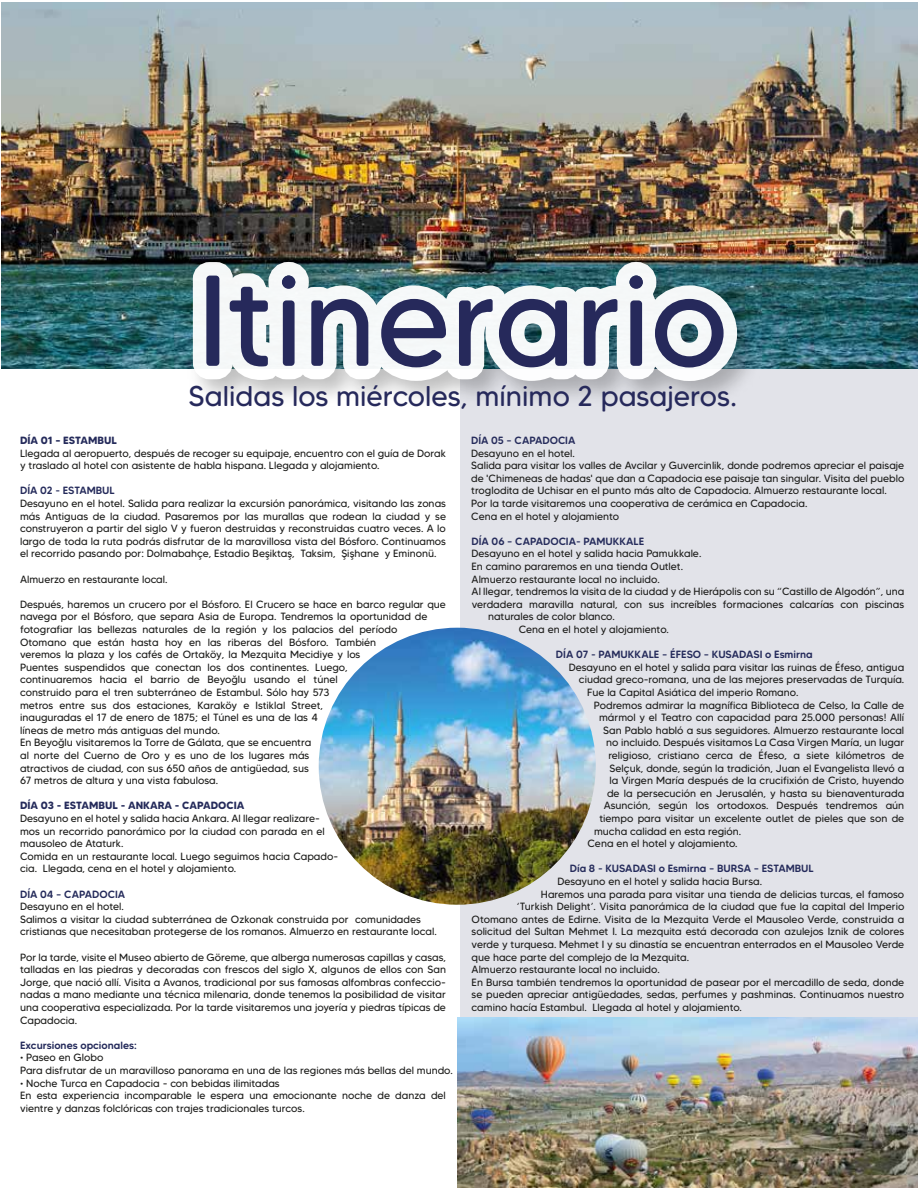
<style>
.page{position:relative;width:918px;height:1188px;background:#fff}
.page>*{position:absolute;margin:0;border:0;box-sizing:border-box;transform-origin:0 0}
.t1{font:129px "MADE Tommy Soft";color:#26295b}
.t2{font:28.5px "MADE Tommy Soft";color:#26295b}
.t3{font:10.5px/12.6px "MADE Tommy Soft";color:#1d1d1b}
.t4{font:500 10.5px "MADE Tommy Soft";color:#252b5b}
.t5{font:700 10.5px "MADE Tommy Soft";color:#252b5b}
</style>
<div class="page">
<div style="left:460px;top:3px;width:458px;height:1185px;background:#e2e3e9"></div>
<img style="left:2px;top:3px;width:916px;height:365px">
<img style="left:181px;top:250px;width:589px;height:139px">
<div style="left:193px;top:262px;width:40px;height:117px;border:27px solid #fff;border-radius:3px"></div>
<img style="left:203px;top:250px;width:548px;height:149px">
<img style="left:319px;top:628px;width:277px;height:277px;border-radius:139px">
<img style="left:457px;top:1018px;width:461px;height:170px">
<h1 class="t1" style="left:197px;top:241px;width:532px">Itinerario</h1>
<h2 class="t2" style="left:189px;top:379px;width:550px">Salidas los miércoles, mínimo 2 pasajeros.</h2>
<p class="t5" style="left:20px;top:434px;width:98px">DÍA 01 – ESTAMBUL</p>
<p class="t3" style="left:20px;top:447px;width:427px">Llegada al aeropuerto, después de recoger su equipaje, encuentro con el guía de Dorak y traslado al hotel con asistente de habla hispana. Llegada y alojamiento.</p>
<p class="t4" style="left:20px;top:484px;width:96px">DÍA 02 - ESTAMBUL</p>
<p class="t3" style="left:20px;top:497px;width:427px;text-align:justify">Desayuno en el hotel. Salida para realizar la excursión panorámica, visitando las zonas más Antiguas de la ciudad. Pasaremos por las murallas que rodean la ciudad y se construyeron a partir del siglo V y fueron destruidas y reconstruidas cuatro veces. A lo largo de toda la ruta podrás disfrutar de la maravillosa vista del Bósforo. Continuamos el recorrido pasando por: Dolmabahçe, Estadio Beşiktaş, Taksim, Şişhane y Eminonü.</p>
<p class="t3" style="left:20px;top:573px;width:149px">Almuerzo en restaurante local.</p>
<p class="t3" style="left:20px;top:598px;width:427px">Después, haremos un crucero por el Bósforo. El Crucero se hace en barco regular que navega por el Bósforo, que separa Asia de Europa. Tendremos la oportunidad de fotografiar las bellezas naturales de la región y los palacios del período Otomano que están hasta hoy en las riberas del Bósforo. También<br>veremos la plaza y los cafés de Ortaköy, la Mezquita Mecidiye y los<br>Puentes suspendidos que conectan los dos continentes. Luego,<br>continuaremos hacia el barrio de Beyoğlu usando el túnel<br>construido para el tren subterráneo de Estambul. Sólo hay 573<br>metros entre sus dos estaciones, Karaköy e Istiklal Street,<br>inauguradas el 17 de enero de 1875; el Túnel es una de las 4<br>líneas de metro más antiguas del mundo.<br>En Beyoğlu visitaremos la Torre de Gálata, que se encuentra<br>al norte del Cuerno de Oro y es uno de los lugares más<br>atractivos de ciudad, con sus 650 años de antigüedad, sus<br>67 metros de altura y una vista fabulosa.</p>
<p class="t5" style="left:20px;top:799px;width:226px">DÍA 03 - ESTAMBUL - ANKARA - CAPADOCIA</p>
<p class="t3" style="left:20px;top:812px;width:320px">Desayuno en el hotel y salida hacia Ankara. Al llegar realizare&shy;mos un recorrido panorámico por la ciudad con parada en el mausoleo de Ataturk.<br>Comida en un restaurante local. Luego seguimos hacia Capado&shy;cia. Llegada, cena en el hotel y alojamiento.</p>
<p class="t4" style="left:20px;top:887px;width:107px">DÍA 04 – CAPADOCIA</p>
<p class="t3" style="left:20px;top:900px;width:418px">Desayuno en el hotel.<br>Salimos a visitar la ciudad subterránea de Ozkonak construida por comunidades cristianas que necesitaban protegerse de los romanos. Almuerzo en restaurante local.</p>
<p class="t3" style="left:20px;top:951px;width:427px;text-align:justify">Por la tarde, visite el Museo abierto de Göreme, que alberga numerosas capillas y casas, talladas en las piedras y decoradas con frescos del siglo X, algunos de ellos con San Jorge, que nació allí. Visita a Avanos, tradicional por sus famosas alfombras confeccio&shy;nadas a mano mediante una técnica milenaria, donde tenemos la posibilidad de visitar una cooperativa especializada. Por la tarde visitaremos una joyería y piedras típicas de Capadocia.</p>
<p class="t4" style="left:20px;top:1039px;width:118px">Excursiones opcionales:</p>
<p class="t3" style="left:20px;top:1051px;width:434px">• Paseo en Globo<br>Para disfrutar de un maravilloso panorama en una de las regiones más bellas del mundo.</p>
<p class="t3" style="left:20px;top:1077px;width:427px">• Noche Turca en Capadocia - con bebidas ilimitadas<br>En esta experiencia incomparable le espera una emocionante noche de danza del vientre y danzas folclóricas con trajes tradicionales turcos.</p>
<p class="t4" style="left:471px;top:434px;width:106px">DÍA 05 – CAPADOCIA</p>
<p class="t3" style="left:471px;top:447px;width:435px">Desayuno en el hotel.<br>Salida para visitar los valles de Avcilar y Guvercinlik, donde podremos apreciar el paisaje de 'Chimeneas de hadas' que dan a Capadocia ese paisaje tan singular. Visita del pueblo troglodita de Uchisar en el punto más alto de Capadocia. Almuerzo restaurante local.<br>Por la tarde visitaremos una cooperativa de cerámica en Capadocia.<br>Cena en el hotel y alojamiento</p>
<p class="t4" style="left:471px;top:535px;width:175px">DÍA 06 – CAPADOCIA- PAMUKKALE</p>
<p class="t3" style="left:471px;top:547px;width:231px">Desayuno en el hotel y salida hacia Pamukkale.</p>
<p class="t3" style="left:472px;top:560px;width:213px">En camino pararemos en una tienda Outlet.</p>
<p class="t3" style="left:472px;top:573px;width:190px">Almuerzo restaurante local no incluido.</p>
<p class="t3" style="left:472px;top:585px;width:434px">Al llegar, tendremos la visita de la ciudad y de Hierápolis con su “Castillo de Algodón”, una</p>
<p class="t3" style="left:472px;top:598px;width:434px">verdadera maravilla natural, con sus increíbles formaciones calcarías con piscinas</p>
<p class="t3" style="left:488px;top:610px;width:128px">naturales de color blanco.</p>
<p class="t3" style="left:519px;top:623px;width:152px">Cena en el hotel y alojamiento.</p>
<p class="t4" style="left:556px;top:648px;width:258px">DÍA 07 - PAMUKKALE – ÉFESO – KUSADASI o Esmirna</p>
<p class="t3" style="left:569px;top:661px;width:337px">Desayuno en el hotel y salida para visitar las ruinas de Éfeso, antigua</p>
<p class="t3" style="left:579px;top:673px;width:327px">ciudad greco-romana, una de las mejores preservadas de Turquía.</p>
<p class="t3" style="left:587px;top:686px;width:213px">Fue la Capital Asiática del imperio Romano.</p>
<p class="t3" style="left:594px;top:699px;width:312px">Podremos admirar la magnífica Biblioteca de Celso, la Calle de</p>
<p class="t3" style="left:599px;top:711px;width:307px">mármol y el Teatro con capacidad para 25.000 personas! Allí</p>
<p class="t3" style="left:603px;top:724px;width:303px">San Pablo habló a sus seguidores. Almuerzo restaurante local</p>
<p class="t3" style="left:606px;top:736px;width:300px">no incluido. Después visitamos La Casa Virgen María, un lugar</p>
<p class="t3" style="left:608px;top:749px;width:297px">religioso, cristiano cerca de Éfeso, a siete kilómetros de</p>
<p class="t3" style="left:610px;top:762px;width:296px">Selçuk, donde, según la tradición, Juan el Evangelista llevó a</p>
<p class="t3" style="left:609px;top:774px;width:296px">la Virgen María después de la crucifixión de Cristo, huyendo</p>
<p class="t3" style="left:607px;top:787px;width:299px">de la persecución en Jerusalén, y hasta su bienaventurada</p>
<p class="t3" style="left:604px;top:799px;width:302px">Asunción, según los ortodoxos. Después tendremos aún</p>
<p class="t3" style="left:599px;top:812px;width:306px">tiempo para visitar un excelente outlet de pieles que son de</p>
<p class="t3" style="left:594px;top:825px;width:149px">mucha calidad en esta región.</p>
<p class="t3" style="left:588px;top:837px;width:152px">Cena en el hotel y alojamiento.</p>
<p class="t4" style="left:570px;top:862px;width:246px">Día 8 - KUSADASI o Esmirna – BURSA – ESTAMBUL</p>
<p class="t3" style="left:557px;top:875px;width:206px">Desayuno en el hotel y salida hacia Bursa.</p>
<p class="t3" style="left:541px;top:888px;width:365px">Haremos una parada para visitar una tienda de delicias turcas, el famoso</p>
<p class="t3" style="left:517px;top:900px;width:389px">‘Turkish Delight’. Visita panorámica de la ciudad que fue la capital del Imperio</p>
<p class="t3" style="left:472px;top:913px;width:434px">Otomano antes de Edirne. Visita de la Mezquita Verde el Mausoleo Verde, construida a</p>
<p class="t3" style="left:472px;top:925px;width:434px">solicitud del Sultan Mehmet I. La mezquita está decorada con azulejos Iznik de colores</p>
<p class="t3" style="left:472px;top:938px;width:434px">verde y turquesa. Mehmet I y su dinastía se encuentran enterrados en el Mausoleo Verde</p>
<p class="t3" style="left:472px;top:951px;width:219px">que hace parte del complejo de la Mezquita.</p>
<p class="t3" style="left:472px;top:963px;width:190px">Almuerzo restaurante local no incluido.</p>
<p class="t3" style="left:472px;top:976px;width:434px">En Bursa también tendremos la oportunidad de pasear por el mercadillo de seda, donde</p>
<p class="t3" style="left:472px;top:988px;width:434px">se pueden apreciar antigüedades, sedas, perfumes y pashminas. Continuamos nuestro</p>
<p class="t3" style="left:472px;top:1001px;width:272px">camino hacía Estambul. Llegada al hotel y alojamiento.</p>
</div>
